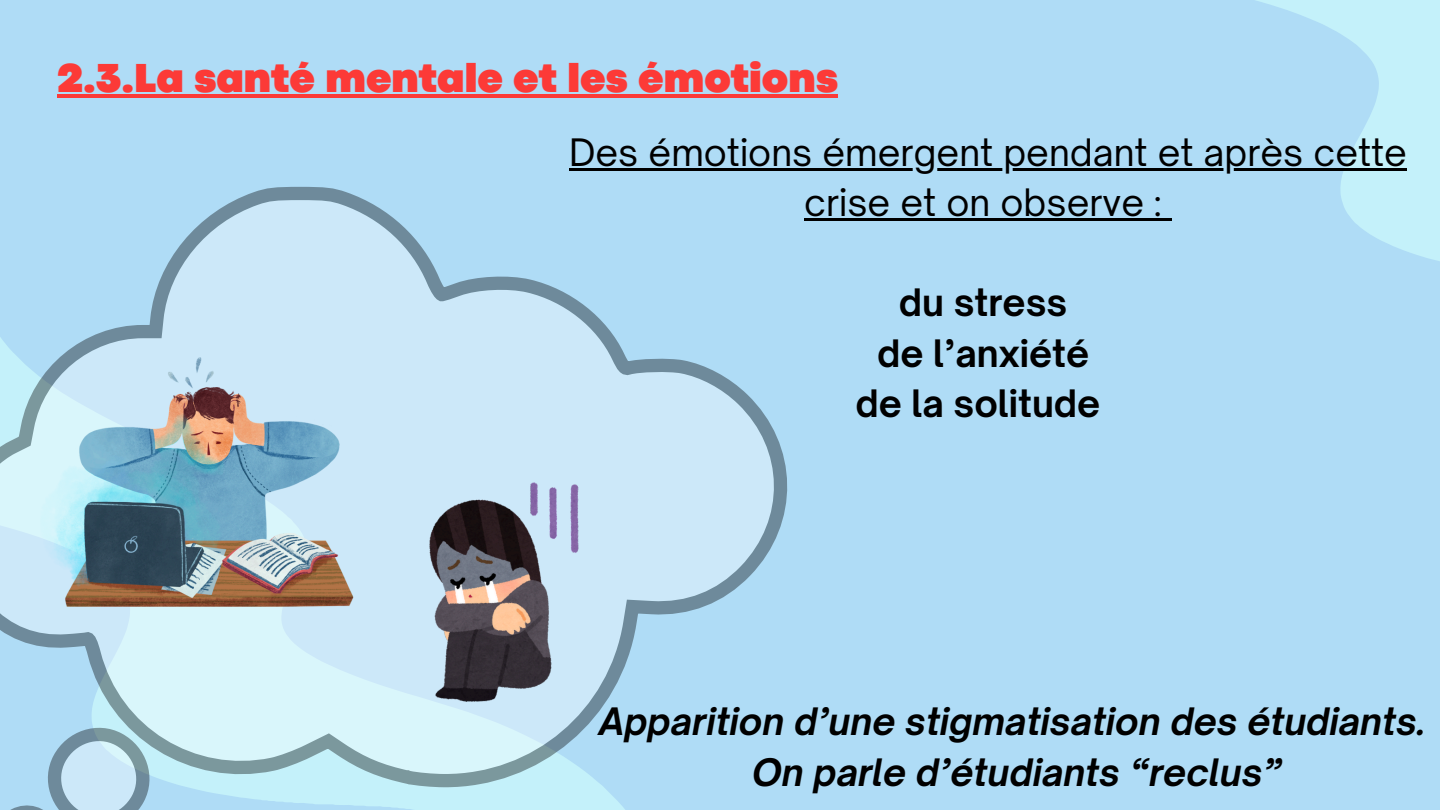
<style>
.page{position:relative;width:1440px;height:810px;background:#afdcf6}
.page>*{position:absolute;margin:0;border:0;box-sizing:border-box;transform-origin:0 0}
.t1{font:900 42.2px "Codec Pro";color:#fc3a37}
.t2{font:italic 700 36.2px "Open Sauce One";color:#000}
.t3{font:36.2px/50.2px "Open Sauce One";color:#000;text-align:center}
.t4{font:700 36.2px/50.2px "Open Sauce One";color:#000;text-align:center}
</style>
<div class="page">
<svg style="left:1256px;top:0;width:184px;height:261px"></svg>
<svg style="left:0;top:187px;width:788px;height:623px"></svg>
<img style="left:430px;top:482px;width:148px;height:219px">
<hr style="left:58px;top:94px;width:780px;height:4px;background:#fc3a37">
<hr style="left:569px;top:168px;width:838px;height:3px;background:#000">
<hr style="left:804px;top:218px;width:358px;height:3px;background:#000">
<svg style="left:1162px;top:218px;width:10px;height:3px"></svg>
<img style="left:41px;top:358px;width:313px;height:249px">
<p class="t1" style="left:58px;top:63px;width:782px">2.3.La santé mentale et les émotions</p>
<h1 class="t3" style="left:569px;top:127px;width:839px">Des émotions émergent pendant et après cette crise et on observe :</h1>
<p class="t4" style="left:855px;top:277px;width:246px">du stress<br>de l’anxiété de la solitude</p>
<p class="t2" style="left:599px;top:699px;width:828px">Apparition d’une stigmatisation des étudiants.</p>
<p class="t2" style="left:752px;top:750px;width:531px">On parle d’étudiants “reclus”</p>
</div>
